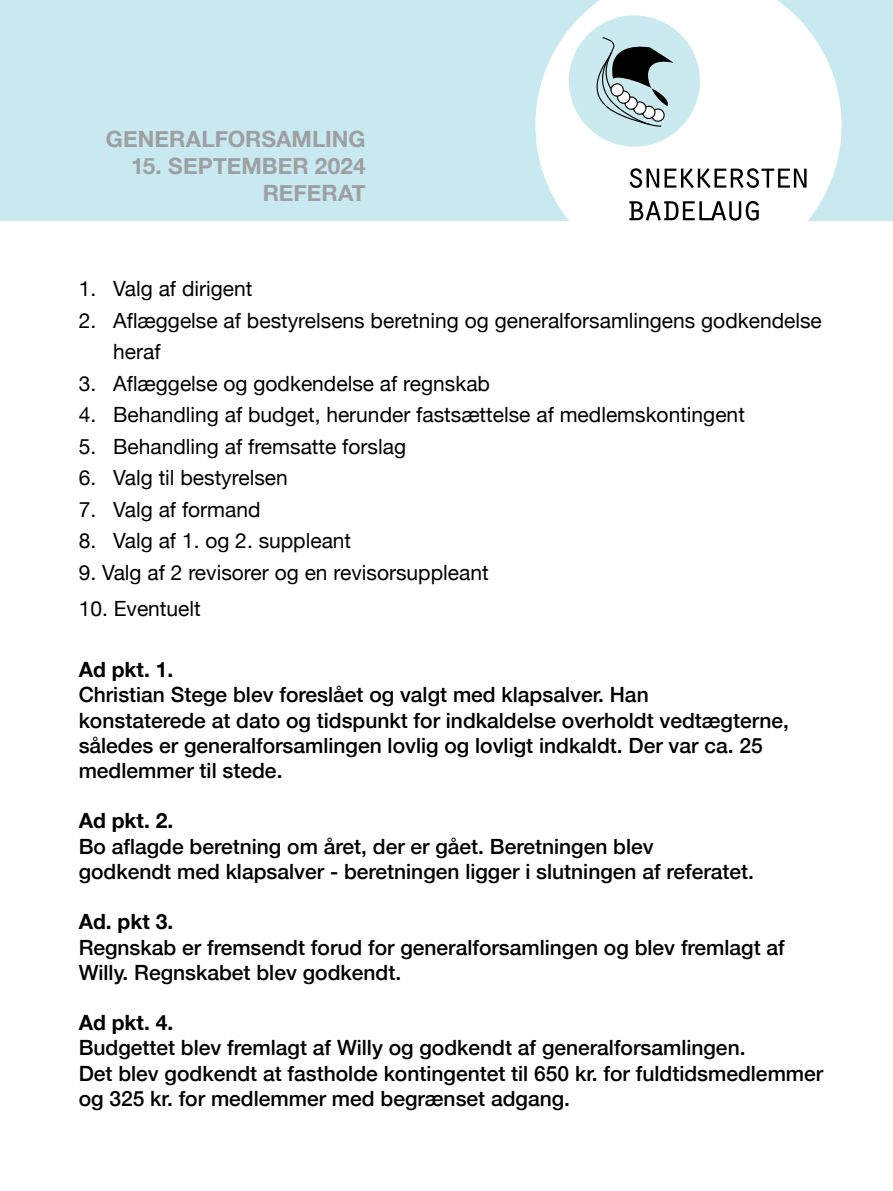
<style>
.page{position:relative;width:893px;height:1191px;background:#fff}
.page>*{position:absolute;margin:0;border:0;box-sizing:border-box;transform-origin:0 0}
.t1{font:700 22.5px/27px "Helvetica Neue";letter-spacing:.005em;color:#9d9fa2;text-align:right}
.t2{font:500 21px/25.2px "Helvetica Neue";color:#000}
.t3{font:21px/31.5px "Helvetica Neue";color:#000}
.t4{font:700 21px "Helvetica Neue";color:#000}
</style>
<div class="page">
<div style="left:0;top:0;width:893px;height:220px;background:#c8e9ef"></div>
<svg style="left:535px;top:0;width:306px;height:221px;background:#f6fbfc"></svg>
<div style="left:569px;top:15px;width:131px;height:132px;background:#caeaf0;border-radius:50%"></div>
<svg style="left:596px;top:37px;width:77px;height:90px"></svg>
<svg style="left:630px;top:168px;width:29px;height:20px"></svg>
<svg style="left:665px;top:168px;width:141px;height:20px;background:#ababab"></svg>
<svg style="left:629px;top:201px;width:130px;height:20px;background:#a9a9a9"></svg>
<p class="t1" style="left:106px;top:126px;width:261px">GENERALFORSAMLING</p>
<p class="t1" style="left:131px;top:153px;width:236px">15. SEPTEMBER 2024<br>REFERAT</p>
<p class="t3" style="left:79px;top:274px;width:175px">1. Valg af dirigent</p>
<p class="t3" style="left:113px;top:306px;width:710px;text-indent:-35px">2. Aflæggelse af bestyrelsens beretning og generalforsamlingens godkendelse heraf</p>
<p class="t3" style="left:79px;top:369px;width:413px">3. Aflæggelse og godkendelse af regnskab</p>
<p class="t3" style="left:79px;top:400px;width:668px">4. Behandling af budget, herunder fastsættelse af medlemskontingent</p>
<p class="t3" style="left:79px;top:432px;width:329px">5. Behandling af fremsatte forslag</p>
<p class="t3" style="left:79px;top:463px;width:211px">6. Valg til bestyrelsen</p>
<p class="t3" style="left:79px;top:495px;width:183px">7. Valg af formand</p>
<p class="t3" style="left:79px;top:526px;width:274px">8. Valg af 1. og 2. suppleant</p>
<p class="t3" style="left:79px;top:558px;width:411px">9. Valg af 2 revisorer og en revisorsuppleant</p>
<p class="t3" style="left:79px;top:594px;width:124px">10. Eventuelt</p>
<p class="t4" style="left:79px;top:653px;width:96px">Ad pkt. 1.</p>
<p class="t2" style="left:79px;top:680px;width:712px">Christian Stege blev foreslået og valgt med klapsalver. Han<br>konstaterede at dato og tidspunkt for indkaldelse overholdt vedtægterne, således er generalforsamlingen lovlig og lovligt indkaldt. Der var ca. 25 medlemmer til stede.</p>
<p class="t4" style="left:79px;top:804px;width:96px">Ad pkt. 2.</p>
<p class="t2" style="left:79px;top:832px;width:677px">Bo aflagde beretning om året, der er gået. Beretningen blev<br>godkendt med klapsalver - beretningen ligger i slutningen af referatet.</p>
<p class="t4" style="left:79px;top:905px;width:96px">Ad. pkt 3.</p>
<p class="t2" style="left:79px;top:932px;width:708px">Regnskab er fremsendt forud for generalforsamlingen og blev fremlagt af<br>Willy. Regnskabet blev godkendt.</p>
<p class="t4" style="left:79px;top:1006px;width:96px">Ad pkt. 4.</p>
<p class="t2" style="left:79px;top:1033px;width:746px">Budgettet blev fremlagt af Willy og godkendt af generalforsamlingen.<br>Det blev godkendt at fastholde kontingentet til 650 kr. for fuldtidsmedlemmer og 325 kr. for medlemmer med begrænset adgang.</p>
</div>
